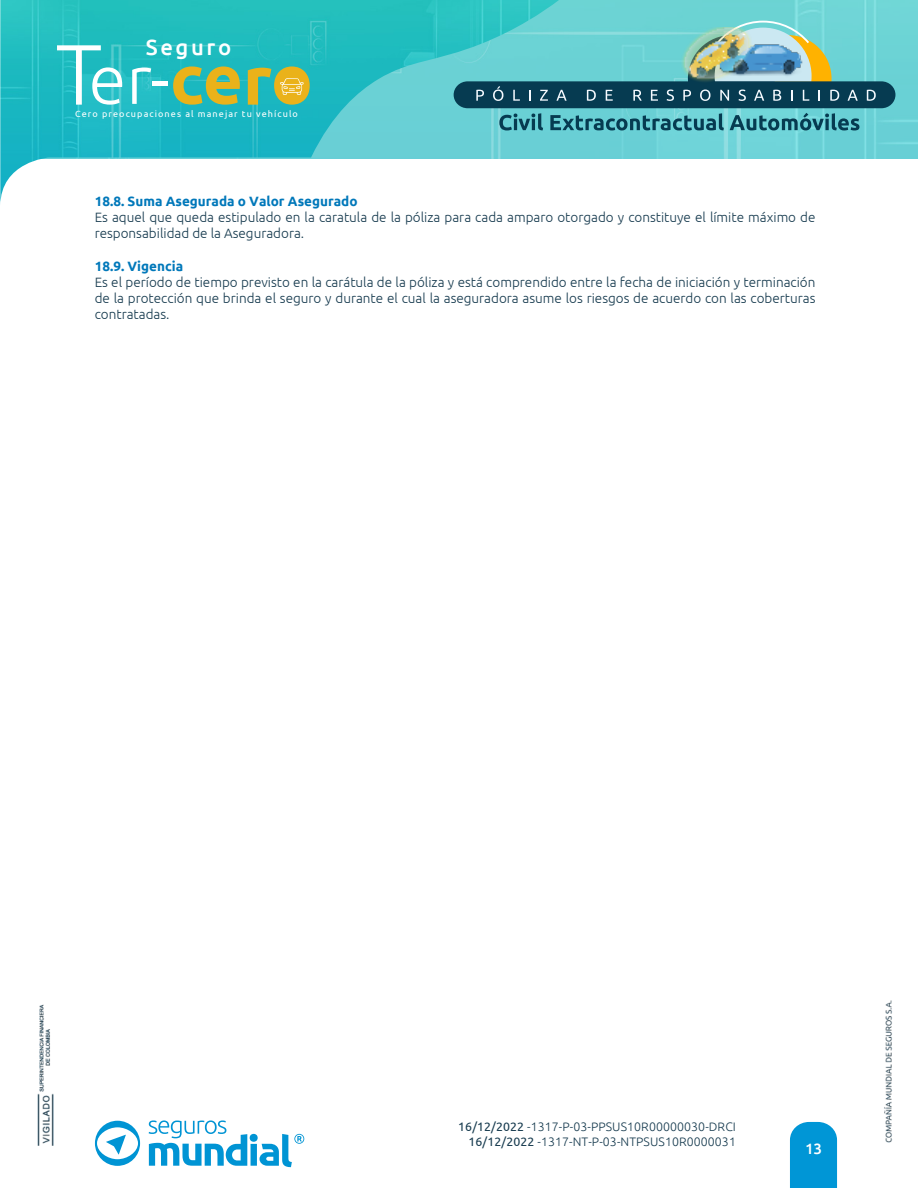
<style>
.page{position:relative;width:918px;height:1188px;background:#fff}
.page>*{position:absolute;margin:0;border:0;box-sizing:border-box;transform-origin:0 0}
.t1{font:500 22.05px "Ubuntu";letter-spacing:.12em;color:#fff}
.t2{font:500 15px "Ubuntu";color:#fff}
.t3{font:300 13.5px/16.2px "Ubuntu";color:#173b4f}
.t4{font:700 13.5px "Ubuntu";color:#0178ba}
.t5{font:300 12.3px/14.7px "Ubuntu";letter-spacing:.01em;color:#173b4f;text-align:right}
.t6{font:9.15px "Ubuntu";letter-spacing:.12em;color:#fff}
.s1{font-weight:400}
</style>
<div class="page">
<img style="left:37px;top:1000px;width:856px;height:188px">
<div style="left:790px;top:1122px;width:47px;height:66px;background:#0096d6"></div>
<svg style="left:95px;top:1121px;width:45px;height:45px"></svg>
<svg style="left:149px;top:1120px;width:155px;height:47px"></svg>
<div style="left:559px;top:0;width:359px;height:158px;background:#6cd3d5"></div>
<img style="left:0;top:0;width:559px;height:204px">
<svg style="left:57px;top:45px;width:65px;height:60px"></svg>
<svg style="left:132px;top:68px;width:19px;height:36px"></svg>
<hr style="left:153px;top:82px;width:15px;height:4px;background:#fff">
<svg style="left:173px;top:66px;width:67px;height:39px"></svg>
<svg style="left:248px;top:66px;width:62px;height:39px"></svg>
<svg style="left:454px;top:20px;width:441px;height:110px"></svg>
<img style="left:680px;top:28px;width:124px;height:60px">
<div style="left:451px;top:1115px;width:302px;height:39px;background:#fff"></div>
<h1 class="t1" style="left:146px;top:33px;width:87px">Seguro</h1>
<p class="t6" style="left:75px;top:109px;width:224px">Cero preocupaciones al manejar tu vehículo</p>
<p class="t4" style="left:95px;top:193px;width:264px">18.8. Suma Asegurada o Valor Asegurado</p>
<p class="t3" style="left:95px;top:209px;width:722px">Es aquel que queda estipulado en la caratula de la póliza para cada amparo otorgado y constituye el límite máximo de responsabilidad de la Aseguradora.</p>
<p class="t4" style="left:95px;top:258px;width:90px">18.9. Vigencia</p>
<p class="t3" style="left:95px;top:274px;width:722px;text-align:justify">Es el período de tiempo previsto en la carátula de la póliza y está comprendido entre la fecha de iniciación y terminación de la protección que brinda el seguro y durante el cual la aseguradora asume los riesgos de acuerdo con las coberturas contratadas.</p>
<p class="t5" style="left:458px;top:1119px;width:279px"><span class="s1">16/12/2022</span> -1317-P-03-PPSUS10R00000030-DRCI<br><span class="s1">16/12/2022</span> -1317-NT-P-03-NTPSUS10R0000031</p>
<p class="t2" style="left:805px;top:1139px;width:18px">13</p>
</div>
